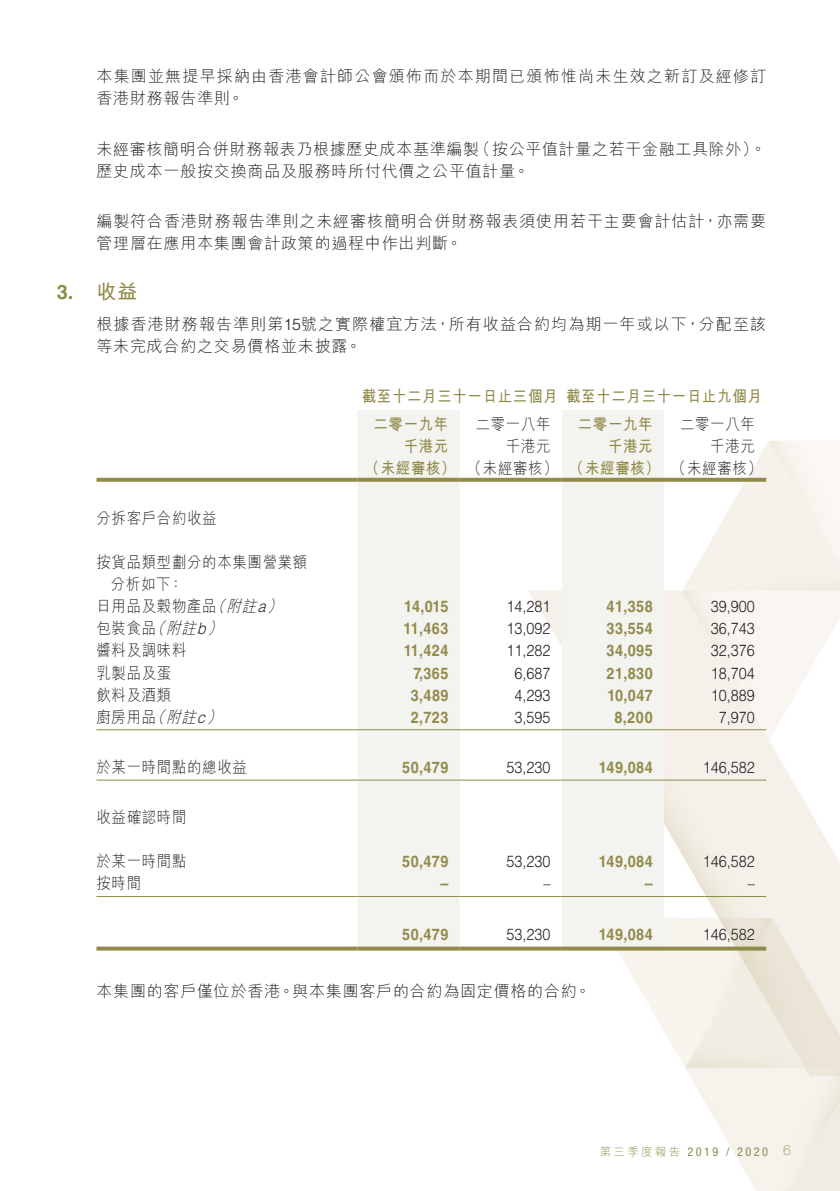
<style>
.page{position:relative;width:840px;height:1191px;background:#fff}
.page>*{position:absolute;margin:0;border:0;box-sizing:border-box;transform-origin:0 0}
.t1{font:700 20px "M Hei HK";color:#918b4b}
.t2{font:700 20px "Helvetica LT Std";color:#918b4b}
.t3{font:300 16px/22px "M Hei HK";letter-spacing:.05em;color:#231f20}
.t4{font:300 16px "Helvetica LT Std";color:#231f20;scale:.9 1}
.t5{font:700 16px "Helvetica LT Std";letter-spacing:.03em;color:#918b4b;scale:.9 1}
.t6{font:300 16px/22px "M Hei HK";letter-spacing:.05em;color:#231f20;scale:.9 1}
.t7{font:700 16px/22px "M Hei HK";letter-spacing:.05em;color:#918b4b;scale:.9 1}
.t8{font:300 16px/22px "M Hei HK";letter-spacing:.075em;color:#231f20}
.t9{font:italic 300 16px "M Hei HK";color:#231f20;scale:.9 1}
.t10{font:100 14.4px "Helvetica Neue LT Std";color:#918b4b}
.t11{font:condensed 12.2px "Helvetica Neue LT Std";letter-spacing:.2em;color:#918b4b}
.t12{font:condensed 12px "Helvetica Neue LT Std";color:#918b4b}
.t13{font:300 11.4px "M Hei HK";letter-spacing:.2em;color:#918b4b}
.s1{font-family:"Helvetica LT Std"}
.s2{font-weight:300;color:#231f20}
</style>
<div class="page">
<img style="left:96px;top:410px;width:743px;height:781px">
<svg style="left:357px;top:410px;width:306px;height:536px;fill:#f3f3f0"></svg>
<svg style="left:96px;top:478px;width:261px;height:4px"></svg>
<svg style="left:357px;top:478px;width:102px;height:4px"></svg>
<svg style="left:459px;top:478px;width:102px;height:4px"></svg>
<svg style="left:561px;top:478px;width:102px;height:4px"></svg>
<svg style="left:663px;top:478px;width:102px;height:4px"></svg>
<hr style="left:96px;top:729px;width:261px;height:1px;background:#918b4b">
<hr style="left:357px;top:729px;width:102px;height:1px;background:#918b4b">
<hr style="left:459px;top:729px;width:102px;height:1px;background:#918b4b">
<hr style="left:561px;top:729px;width:102px;height:1px;background:#918b4b">
<hr style="left:663px;top:729px;width:102px;height:1px;background:#918b4b">
<hr style="left:96px;top:779px;width:261px;height:1px;background:#918b4b">
<hr style="left:357px;top:779px;width:102px;height:1px;background:#918b4b">
<hr style="left:459px;top:779px;width:102px;height:1px;background:#918b4b">
<hr style="left:561px;top:779px;width:102px;height:1px;background:#918b4b">
<hr style="left:663px;top:779px;width:102px;height:1px;background:#918b4b">
<hr style="left:96px;top:896px;width:261px;height:1px;background:#918b4b">
<hr style="left:357px;top:896px;width:102px;height:1px;background:#918b4b">
<hr style="left:459px;top:896px;width:102px;height:1px;background:#918b4b">
<hr style="left:561px;top:896px;width:102px;height:1px;background:#918b4b">
<hr style="left:663px;top:896px;width:102px;height:1px;background:#918b4b">
<svg style="left:96px;top:946px;width:261px;height:4px"></svg>
<svg style="left:357px;top:946px;width:102px;height:4px"></svg>
<svg style="left:459px;top:946px;width:102px;height:4px"></svg>
<svg style="left:561px;top:946px;width:102px;height:4px"></svg>
<svg style="left:663px;top:946px;width:102px;height:4px"></svg>
<p class="t2" style="left:57px;top:280px;width:18px">3.</p>
<p class="t8" style="left:96px;top:65px;width:670px">本集團並無提早採納由香港會計師公會頒佈而於本期間已頒怖惟尚未生效之新訂及經修訂香港財務報告準則。</p>
<p class="t3" style="left:474px;top:138px;width:293px">（按公平值計量之若干金融工具除外。(</p>
<p class="t3" style="left:96px;top:138px;width:434px">未經審核簡明合併財務報表乃根據歷史成本基準編製<br>歷史成本一般按交換商品及服務時所付代價之公平值計量。</p>
<p class="t3" style="left:96px;top:210px;width:671px">編製符合香港財務報告準則之未經審核簡明合併財務報表須使用若干主要會計估計，亦需要管理層在應用本集團會計政策的過程中作出判斷。</p>
<p class="t1" style="left:96px;top:277px;width:42px">收益</p>
<p class="t3" style="left:96px;top:313px;width:670px">根據香港財務報告準則第<span class="s1">15</span>號之實際權宜方法，所有收益合約均為期一年或以下，分配至該等未完成合約之交易價格並未披露。</p>
<p class="t7" style="left:566px;top:384px;width:219px">截至十二月三十一日止九個月</p>
<p class="t7" style="left:361px;top:384px;width:219px">截至十二月三十一日止三個月</p>
<p class="t7" style="left:373px;top:412px;width:85px">二零一九年</p>
<p class="t6" style="left:475px;top:413px;width:85px">二零一八年</p>
<p class="t7" style="left:577px;top:412px;width:85px">二零一九年</p>
<p class="t6" style="left:679px;top:413px;width:85px">二零一八年</p>
<p class="t6" style="left:505px;top:435px;width:51px">千港元</p>
<p class="t6" style="left:709px;top:435px;width:51px">千港元</p>
<p class="t7" style="left:365px;top:434px;width:442px;text-indent:39px">千港元<br>（未經審核） <span class="s2">（未經審核）</span> （未經審核） <span class="s2">（未經審核(</span></p>
<p class="t7" style="left:607px;top:434px;width:51px">千港元</p>
<p class="t6" style="left:96px;top:507px;width:135px">分拆客戶合約收益</p>
<p class="t6" style="left:111px;top:551px;width:219px;text-indent:-14px">按貨品類型劃分的本集團營業額分析如下：</p>
<p class="t9" style="left:210px;top:598px;width:22px">（</p>
<p class="t9" style="left:267px;top:598px;width:22px">(</p>
<p class="t9" style="left:226px;top:598px;width:51px">附註<span class="s1">a</span></p>
<p class="t6" style="left:96px;top:595px;width:135px">日用品及穀物產品</p>
<p class="t5" style="left:404px;top:597px;width:51px">14,015</p>
<p class="t4" style="left:506px;top:597px;width:50px">14,281</p>
<p class="t5" style="left:606px;top:597px;width:53px">41,358</p>
<p class="t4" style="left:710px;top:597px;width:50px">39,900</p>
<p class="t9" style="left:150px;top:620px;width:22px">（</p>
<p class="t9" style="left:207px;top:620px;width:22px">(</p>
<p class="t9" style="left:166px;top:620px;width:51px">附註<span class="s1">b</span></p>
<p class="t6" style="left:96px;top:617px;width:68px">包裝食品</p>
<p class="t5" style="left:403px;top:619px;width:51px">11,463</p>
<p class="t4" style="left:506px;top:619px;width:50px">13,092</p>
<p class="t5" style="left:606px;top:619px;width:53px">33,554</p>
<p class="t4" style="left:710px;top:619px;width:50px">36,743</p>
<p class="t6" style="left:96px;top:639px;width:101px">醬料及調味料</p>
<p class="t5" style="left:403px;top:641px;width:51px">11,424</p>
<p class="t4" style="left:506px;top:641px;width:50px">11,282</p>
<p class="t5" style="left:606px;top:641px;width:53px">34,095</p>
<p class="t4" style="left:710px;top:641px;width:50px">32,376</p>
<p class="t6" style="left:96px;top:661px;width:85px">乳製品及蛋</p>
<p class="t5" style="left:413px;top:663px;width:40px">7,365</p>
<p class="t4" style="left:514px;top:663px;width:41px">6,687</p>
<p class="t5" style="left:606px;top:663px;width:53px">21,830</p>
<p class="t4" style="left:710px;top:663px;width:50px">18,704</p>
<p class="t6" style="left:96px;top:683px;width:85px">飲料及酒類</p>
<p class="t5" style="left:410px;top:685px;width:43px">3,489</p>
<p class="t4" style="left:514px;top:685px;width:41px">4,293</p>
<p class="t5" style="left:607px;top:685px;width:52px">10,047</p>
<p class="t4" style="left:710px;top:685px;width:50px">10,889</p>
<p class="t9" style="left:150px;top:708px;width:22px">（</p>
<p class="t9" style="left:207px;top:708px;width:22px">(</p>
<p class="t9" style="left:166px;top:708px;width:51px">附註<span class="s1">c</span></p>
<p class="t6" style="left:96px;top:705px;width:68px">廚房用品</p>
<p class="t5" style="left:410px;top:707px;width:43px">2,723</p>
<p class="t4" style="left:514px;top:707px;width:41px">3,595</p>
<p class="t5" style="left:614px;top:707px;width:44px">8,200</p>
<p class="t4" style="left:718px;top:707px;width:41px">7,970</p>
<p class="t6" style="left:96px;top:756px;width:168px">於某一時間點的總收益</p>
<p class="t6" style="left:96px;top:806px;width:101px">收益確認時間</p>
<p class="t5" style="left:402px;top:757px;width:53px">50,479</p>
<p class="t4" style="left:506px;top:757px;width:50px">53,230</p>
<p class="t5" style="left:598px;top:757px;width:61px">149,084</p>
<p class="t4" style="left:702px;top:757px;width:59px">146,582</p>
<p class="t6" style="left:96px;top:850px;width:101px">於某一時間點</p>
<p class="t5" style="left:402px;top:852px;width:53px">50,479</p>
<p class="t4" style="left:506px;top:851px;width:50px">53,230</p>
<p class="t5" style="left:598px;top:852px;width:61px">149,084</p>
<p class="t4" style="left:702px;top:851px;width:59px">146,582</p>
<p class="t6" style="left:96px;top:872px;width:51px">按時間</p>
<p class="t5" style="left:440px;top:874px;width:10px">–</p>
<p class="t4" style="left:543px;top:873px;width:9px">–</p>
<p class="t5" style="left:644px;top:874px;width:10px">–</p>
<p class="t4" style="left:747px;top:873px;width:9px">–</p>
<p class="t5" style="left:402px;top:924px;width:53px">50,479</p>
<p class="t4" style="left:506px;top:924px;width:50px">53,230</p>
<p class="t5" style="left:598px;top:924px;width:61px">149,084</p>
<p class="t4" style="left:702px;top:924px;width:59px">146,582</p>
<p class="t3" style="left:96px;top:979px;width:495px">本集團的客戶僅位於香港。與本集團客戶的合約為固定價格的合約。</p>
<p class="t13" style="left:599px;top:1146px;width:82px">第三季度報告</p>
<p class="t11" style="left:687px;top:1144px;width:32px">2019</p>
<p class="t12" style="left:725px;top:1145px;width:5px">/</p>
<p class="t11" style="left:736px;top:1144px;width:32px">2020</p>
<p class="t10" style="left:782px;top:1141px;width:9px">6</p>
</div>
